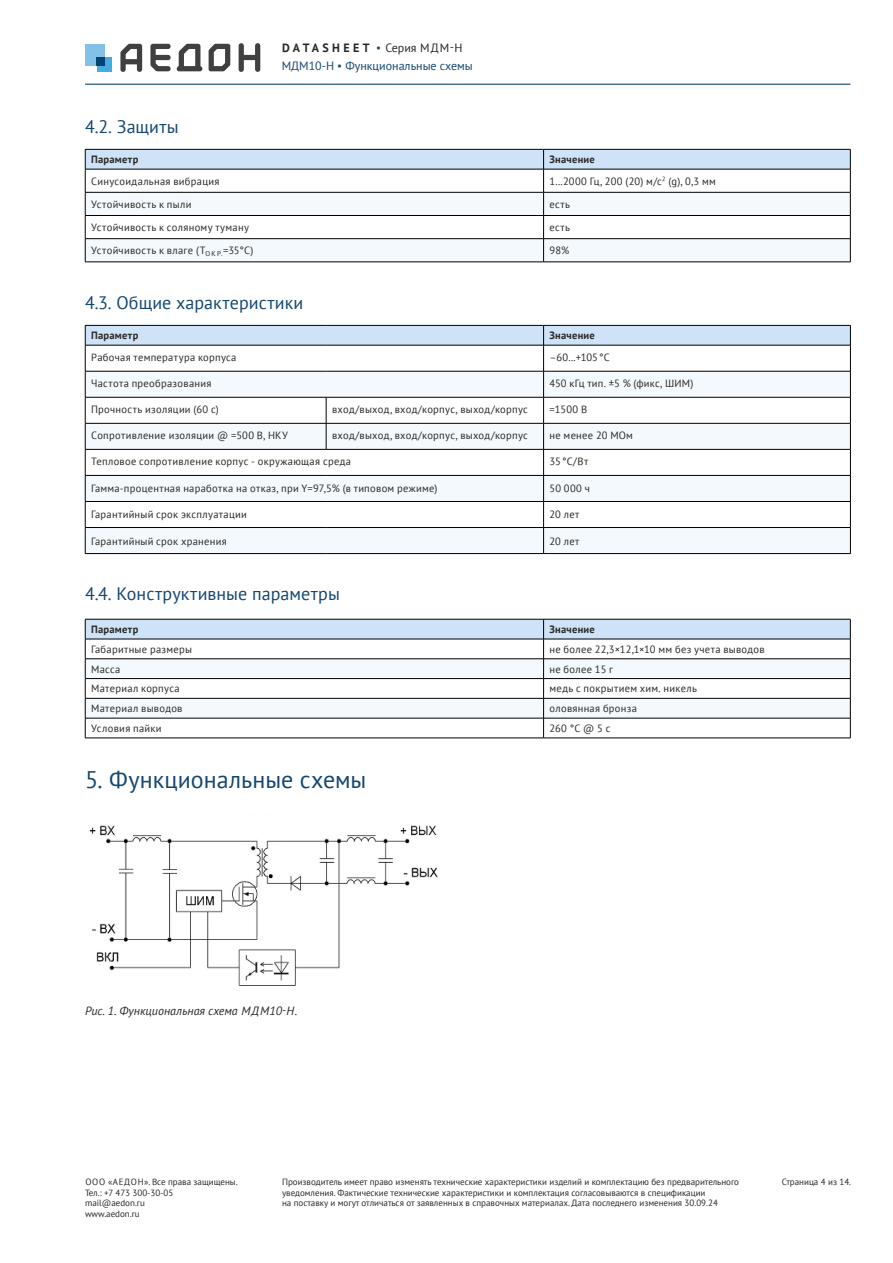
<style>
.page{position:relative;width:893px;height:1263px;background:#fff}
.page>*{position:absolute;margin:0;border:0;box-sizing:border-box;transform-origin:0 0}
.t1{font:24px "PT Sans";color:#144672}
.t2{font:18px "PT Sans";letter-spacing:.005em;color:#144672}
.t3{font:italic 12px "PT Sans";color:#282827}
.t4{font:12px "PT Sans";color:#144672}
.t5{font:12px "PT Sans";color:#282827}
.t6{font:10.5px "PT Sans";letter-spacing:.025em;color:#282827}
.t7{font:700 10.5px "PT Sans";letter-spacing:.025em;color:#282827}
.t8{font:9px/10.8px "PT Sans";color:#282827}
.s1{font-weight:700}
.s2{font-family:"Arial";font-weight:900;color:#144672}
.s3{font-family:"Arial";font-weight:900}
</style>
<div class="page">
<hr style="left:85px;top:84px;width:765px;height:1px;background:#144672">
<svg style="left:239px;top:43px;width:21px;height:29px"></svg>
<svg style="left:177px;top:44px;width:25px;height:27px"></svg>
<svg style="left:209px;top:44px;width:21px;height:27px"></svg>
<svg style="left:150px;top:44px;width:21px;height:27px"></svg>
<svg style="left:120px;top:44px;width:22px;height:28px"></svg>
<div style="left:85px;top:44px;width:20px;height:22px;background:#83c1e9"></div>
<div style="left:97px;top:57px;width:14px;height:14px;background:#44ace1"></div>
<div style="left:97px;top:57px;width:8px;height:9px;background:#054371"></div>
<svg style="left:85px;top:149px;width:766px;height:113px"></svg>
<hr style="left:85px;top:262px;width:459px;height:1px;background:#000">
<hr style="left:544px;top:262px;width:306px;height:1px;background:#000">
<hr style="left:85px;top:553px;width:241px;height:1px;background:#000">
<hr style="left:326px;top:553px;width:218px;height:1px;background:#000">
<hr style="left:544px;top:553px;width:307px;height:1px;background:#000">
<svg style="left:85px;top:325px;width:766px;height:228px"></svg>
<hr style="left:85px;top:371px;width:241px;height:1px;background:#000">
<hr style="left:326px;top:371px;width:218px;height:1px;background:#000">
<svg style="left:85px;top:619px;width:766px;height:119px"></svg>
<hr style="left:85px;top:738px;width:459px;height:1px;background:#000">
<hr style="left:544px;top:738px;width:306px;height:1px;background:#000">
<img style="left:89px;top:825px;width:349px;height:161px">
<p class="t5" style="left:282px;top:40px;width:182px"><span class="s1">DATASHEET</span> <span class="s2">▪</span> Серия МДМ-Н</p>
<p class="t4" style="left:282px;top:58px;width:193px">МДМ10-Н <span class="s3">▪</span> Функциональные схемы</p>
<h2 class="t2" style="left:85px;top:115px;width:95px">4.2. Защиты</h2>
<p class="t7" style="left:91px;top:152px;width:49px">Параметр</p>
<p class="t7" style="left:549px;top:152px;width:47px">Значение</p>
<p class="t6" style="left:91px;top:174px;width:130px">Синусоидальная вибрация</p>
<p class="t6" style="left:549px;top:174px;width:168px">1...2000 Гц, 200 (20) м/с<sup>2</sup> (g), 0,3 мм</p>
<p class="t6" style="left:91px;top:197px;width:102px">Устойчивость к пыли</p>
<p class="t6" style="left:549px;top:197px;width:22px">есть</p>
<p class="t6" style="left:91px;top:221px;width:159px">Устойчивость к соляному туману</p>
<p class="t6" style="left:549px;top:221px;width:22px">есть</p>
<p class="t6" style="left:91px;top:244px;width:164px">Устойчивость к влаге (Т<sub>О</sub> <sub>К</sub> <sub>Р.</sub>=35°С)</p>
<p class="t6" style="left:549px;top:244px;width:21px">98%</p>
<h2 class="t2" style="left:85px;top:291px;width:220px">4.3. Общие характеристики</h2>
<p class="t7" style="left:91px;top:329px;width:49px">Параметр</p>
<p class="t7" style="left:549px;top:329px;width:47px">Значение</p>
<p class="t6" style="left:91px;top:350px;width:147px">Рабочая температура корпуса</p>
<p class="t6" style="left:549px;top:350px;width:62px">–60...+105°C</p>
<p class="t6" style="left:91px;top:376px;width:122px">Частота преобразования</p>
<p class="t6" style="left:549px;top:376px;width:145px">450 кГц тип. ±5 % (фикс, ШИМ)</p>
<p class="t6" style="left:91px;top:402px;width:129px">Прочность изоляции (60 с)</p>
<p class="t6" style="left:332px;top:402px;width:197px">вход/выход, вход/корпус, выход/корпус</p>
<p class="t6" style="left:549px;top:402px;width:39px">=1500 В</p>
<p class="t6" style="left:91px;top:428px;width:198px">Сопротивление изоляции @ =500 В, НКУ</p>
<p class="t6" style="left:332px;top:428px;width:197px">вход/выход, вход/корпус, выход/корпус</p>
<p class="t6" style="left:549px;top:428px;width:85px">не менее 20 МОм</p>
<p class="t6" style="left:91px;top:454px;width:261px">Тепловое сопротивление корпус - окружающая среда</p>
<p class="t6" style="left:549px;top:454px;width:40px">35°C/Вт</p>
<p class="t6" style="left:91px;top:482px;width:348px">Гамма-процентная наработка на отказ, при Y=97,5% (в типовом режиме)</p>
<p class="t6" style="left:549px;top:482px;width:42px">50 000 ч</p>
<p class="t6" style="left:91px;top:508px;width:157px">Гарантийный срок эксплуатации</p>
<p class="t6" style="left:549px;top:508px;width:31px">20 лет</p>
<p class="t6" style="left:91px;top:534px;width:137px">Гарантийный срок хранения</p>
<p class="t6" style="left:549px;top:534px;width:31px">20 лет</p>
<h2 class="t2" style="left:85px;top:582px;width:256px">4.4. Конструктивные параметры</h2>
<p class="t7" style="left:91px;top:622px;width:49px">Параметр</p>
<p class="t7" style="left:549px;top:622px;width:47px">Значение</p>
<p class="t6" style="left:91px;top:642px;width:102px">Габаритные размеры</p>
<p class="t6" style="left:549px;top:642px;width:217px">не более 22,3×12,1×10 мм без учета выводов</p>
<p class="t6" style="left:91px;top:662px;width:31px">Масса</p>
<p class="t6" style="left:549px;top:662px;width:65px">не более 15 г</p>
<p class="t6" style="left:91px;top:682px;width:90px">Материал корпуса</p>
<p class="t6" style="left:549px;top:682px;width:149px">медь с покрытием хим. никель</p>
<p class="t6" style="left:91px;top:702px;width:93px">Материал выводов</p>
<p class="t6" style="left:549px;top:702px;width:89px">оловянная бронза</p>
<p class="t6" style="left:91px;top:721px;width:72px">Условия пайки</p>
<p class="t6" style="left:549px;top:721px;width:62px">260 °C @ 5 с</p>
<h1 class="t1" style="left:85px;top:764px;width:283px">5. Функциональные схемы</h1>
<p class="t3" style="left:85px;top:1003px;width:214px">Рис. 1. Функциональная схема МДМ10-Н.</p>
<p class="t8" style="left:282px;top:1176px;width:459px">Производитель имеет право изменять технические характеристики изделий и комплектацию без предварительного уведомления. Фактические технические характеристики и комплектация согласовываются в спецификации<br>на поставку и могут отличаться от заявленных в справочных материалах. Дата последнего изменения 30.09.24</p>
<p class="t8" style="left:85px;top:1176px;width:154px">ООО «АЕДОН». Все права защищены.</p>
<p class="t8" style="left:782px;top:1176px;width:71px">Страница 4 из 14.</p>
<p class="t8" style="left:85px;top:1187px;width:90px">Тел.: +7 473 300-30-05 mail@aedon.ru www.aedon.ru</p>
</div>
